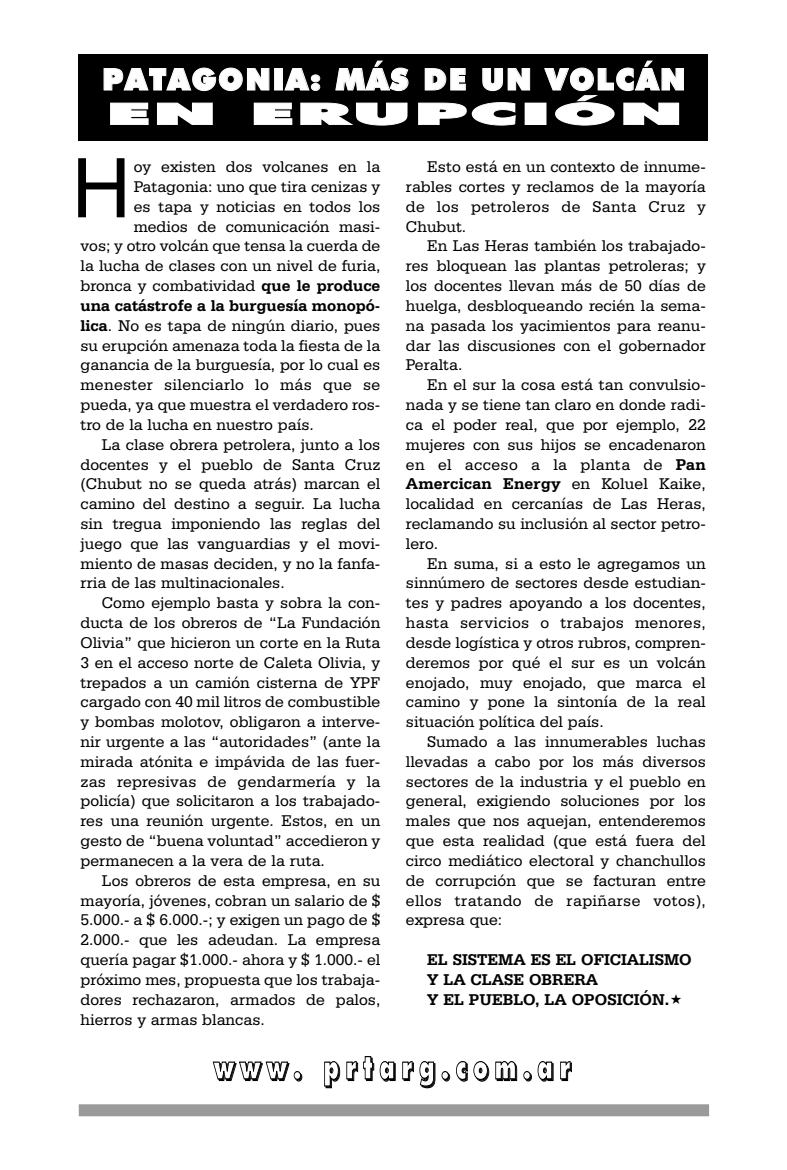
<style>
.page{position:relative;width:787px;height:1170px;background:#fff}
.page>*{position:absolute;margin:0;border:0;box-sizing:border-box;transform-origin:0 0}
.t1{font:82.5px "Arial";color:#000}
.t2{font:900 33px "Futura BT";letter-spacing:.28em;color:#000;scale:.7 1}
.t3{font:900 30px/34.5px "Futura BT";letter-spacing:.05em;color:#fff}
.t4{font:16.5px/19.8px "Serifa BT";color:#000;text-align:justify}
.t5{font:700 16.5px/19.8px "Serifa BT";color:#000}
.t6{font:16.5px "Serifa BT";letter-spacing:.02em;color:#000}
.s1{font-weight:700}
</style>
<div class="page">
<div style="left:79px;top:54px;width:629px;height:86px;background:#000"></div>
<div style="left:79px;top:1104px;width:630px;height:12px;background:#9a9a9a"></div>
<h3 class="t3" style="left:102px;top:62px;width:584px">PATAGONIA: MÁS DE UN VOLCÁN<br>EN ERUPCIÓN</h3>
<h1 class="t1" style="left:72px;top:140px;width:61px">H</h1>
<p class="t4" style="left:134px;top:156px;width:248px">oy existen dos volcanes en la</p>
<p class="t4" style="left:134px;top:176px;width:248px">Patagonia: uno que tira cenizas y</p>
<p class="t4" style="left:134px;top:196px;width:248px">es tapa y noticias en todos los</p>
<p class="t4" style="left:134px;top:216px;width:248px">medios de comunicación masi-</p>
<p class="t4" style="left:80px;top:236px;width:301px">vos; y otro volcán que tensa la cuerda de</p>
<p class="t4" style="left:80px;top:256px;width:301px">la lucha de clases con un nivel de furia,</p>
<p class="t4" style="left:80px;top:275px;width:301px">bronca y combatividad <span class="s1">que le produce</span></p>
<p class="t5" style="left:80px;top:295px;width:301px">una catástrofe a la burguesía monopó-</p>
<p class="t4" style="left:80px;top:315px;width:301px"><span class="s1">lica</span>. No es tapa de ningún diario, pues</p>
<p class="t4" style="left:80px;top:335px;width:301px">su erupción amenaza toda la fiesta de la</p>
<p class="t4" style="left:80px;top:355px;width:301px">ganancia de la burguesía, por lo cual es</p>
<p class="t6" style="left:80px;top:375px;width:301px">menester silenciarlo lo más que se</p>
<p class="t4" style="left:80px;top:394px;width:301px">pueda, ya que muestra el verdadero ros-</p>
<p class="t4" style="left:80px;top:414px;width:235px">tro de la lucha en nuestro país.</p>
<p class="t4" style="left:102px;top:434px;width:280px">La clase obrera petrolera, junto a los</p>
<p class="t4" style="left:80px;top:454px;width:301px">docentes y el pueblo de Santa Cruz</p>
<p class="t4" style="left:80px;top:473px;width:301px">(Chubut no se queda atrás) marcan el</p>
<p class="t4" style="left:80px;top:493px;width:301px">camino del destino a seguir. La lucha</p>
<p class="t4" style="left:80px;top:513px;width:301px">sin tregua imponiendo las reglas del</p>
<p class="t4" style="left:80px;top:533px;width:301px">juego que las vanguardias y el movi-</p>
<p class="t4" style="left:80px;top:553px;width:301px">miento de masas deciden, y no la fanfa-</p>
<p class="t4" style="left:80px;top:572px;width:206px">rria de las multinacionales.</p>
<p class="t4" style="left:102px;top:592px;width:280px">Como ejemplo basta y sobra la con-</p>
<p class="t4" style="left:80px;top:612px;width:301px">ducta de los obreros de “La Fundación</p>
<p class="t4" style="left:80px;top:632px;width:301px">Olivia” que hicieron un corte en la Ruta</p>
<p class="t4" style="left:80px;top:652px;width:301px">3 en el acceso norte de Caleta Olivia, y</p>
<p class="t4" style="left:80px;top:672px;width:301px">trepados a un camión cisterna de YPF</p>
<p class="t4" style="left:80px;top:691px;width:301px">cargado con 40 mil litros de combustible</p>
<p class="t4" style="left:80px;top:711px;width:301px">y bombas molotov, obligaron a interve-</p>
<p class="t4" style="left:80px;top:731px;width:301px">nir urgente a las “autoridades” (ante la</p>
<p class="t4" style="left:80px;top:751px;width:301px">mirada atónita e impávida de las fuer-</p>
<p class="t4" style="left:80px;top:771px;width:301px">zas represivas de gendarmería y la</p>
<p class="t4" style="left:80px;top:790px;width:301px">policía) que solicitaron a los trabajado-</p>
<p class="t4" style="left:80px;top:810px;width:301px">res una reunión urgente. Estos, en un</p>
<p class="t4" style="left:80px;top:830px;width:301px">gesto de “buena voluntad” accedieron y</p>
<p class="t4" style="left:80px;top:850px;width:246px">permanecen a la vera de la ruta.</p>
<p class="t4" style="left:102px;top:870px;width:280px">Los obreros de esta empresa, en su</p>
<p class="t4" style="left:80px;top:889px;width:301px">mayoría, jóvenes, cobran un salario de $</p>
<p class="t4" style="left:80px;top:909px;width:301px">5.000.- a $ 6.000.-; y exigen un pago de $</p>
<p class="t4" style="left:80px;top:929px;width:301px">2.000.- que les adeudan. La empresa</p>
<p class="t4" style="left:80px;top:949px;width:301px">quería pagar $1.000.- ahora y $ 1.000.- el</p>
<p class="t4" style="left:80px;top:969px;width:301px">próximo mes, propuesta que los trabaja-</p>
<p class="t4" style="left:80px;top:989px;width:301px">dores rechazaron, armados de palos,</p>
<p class="t4" style="left:80px;top:1008px;width:186px">hierros y armas blancas.</p>
<p class="t4" style="left:406px;top:156px;width:301px;text-indent:21px">Esto está en un contexto de innume&shy;rables cortes y reclamos de la mayoría de los petroleros de Santa Cruz y Chubut.</p>
<p class="t4" style="left:406px;top:236px;width:301px;text-indent:21px">En Las Heras también los trabajado&shy;res bloquean las plantas petroleras; y los docentes llevan más de 50 días de huelga, desbloqueando recién la sema&shy;na pasada los yacimientos para reanu&shy;dar las discusiones con el gobernador Peralta.</p>
<p class="t4" style="left:406px;top:374px;width:301px;text-indent:21px">En el sur la cosa está tan convulsio&shy;nada y se tiene tan claro en donde radi&shy;ca el poder real, que por ejemplo, 22 mujeres con sus hijos se encadenaron en el acceso a la planta de <span class="s1">Pan Amercican Energy</span> en Koluel Kaike, localidad en cercanías de Las Heras, reclamando su inclusión al sector petro&shy;lero.</p>
<p class="t4" style="left:406px;top:553px;width:301px;text-indent:21px">En suma, si a esto le agregamos un sinnúmero de sectores desde estudian&shy;tes y padres apoyando a los docentes, hasta servicios o trabajos menores, desde logística y otros rubros, compren&shy;deremos por qué el sur es un volcán enojado, muy enojado, que marca el camino y pone la sintonía de la real situación política del país.</p>
<p class="t4" style="left:406px;top:731px;width:301px;text-indent:21px">Sumado a las innumerables luchas llevadas a cabo por los más diversos sectores de la industria y el pueblo en general, exigiendo soluciones por los males que nos aquejan, entenderemos que esta realidad (que está fuera del circo mediático electoral y chanchullos de corrupción que se facturan entre ellos tratando de rapiñarse votos), expresa que:</p>
<p class="t5" style="left:427px;top:949px;width:266px">EL SISTEMA ES EL OFICIALISMO<br>Y LA CLASE OBRERA<br>Y EL PUEBLO, LA OPOSICIÓN.</p>
<h2 class="t2" style="left:215px;top:1049px;width:511px">www. prtarg.com.ar</h2>
</div>
